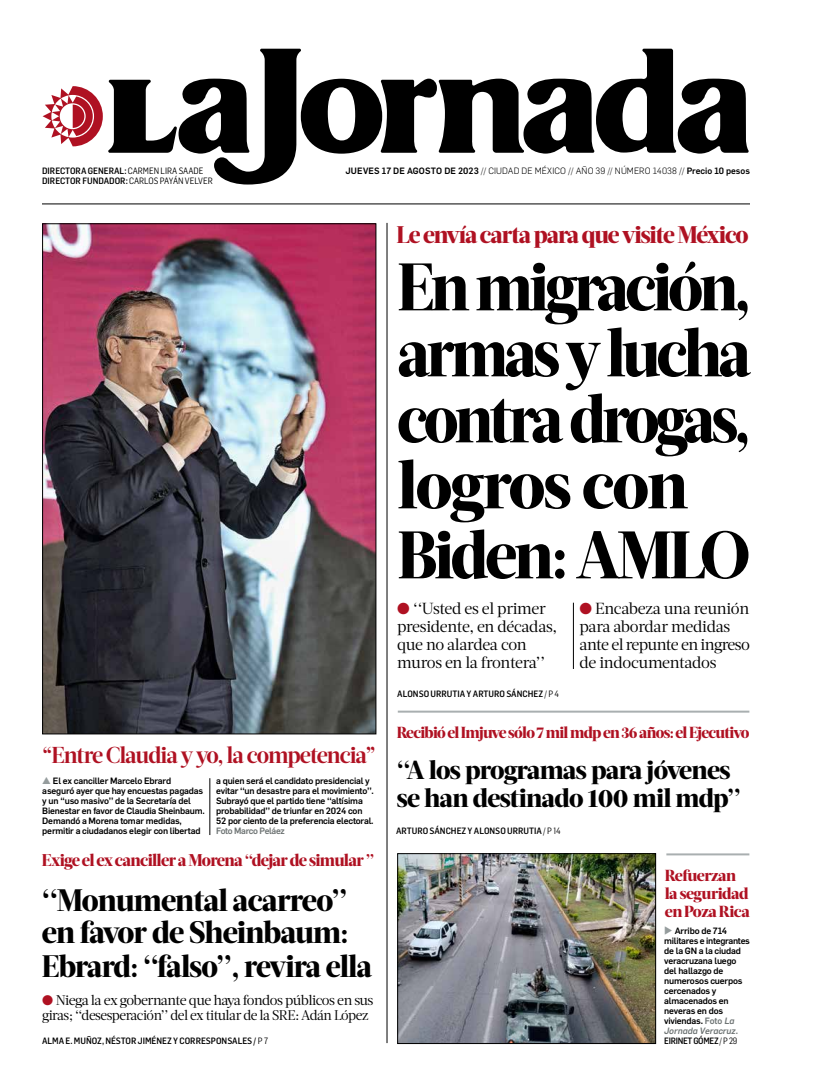
<style>
.page{position:relative;width:822px;height:1089px;background:#fff}
.page>*{position:absolute;margin:0;border:0;box-sizing:border-box;transform-origin:0 0}
.t1{font:800 67px/67px "Acta Headline";letter-spacing:-.06em;color:#000;scale:.93 1}
.t2{font:800 31px/33px "Acta Headline";letter-spacing:-.03em;color:#000}
.t3{font:800 26px/28px "Acta Headline";letter-spacing:-.03em;color:#000}
.t4{font:800 24px "Acta Headline";letter-spacing:-.045em;color:#af1122}
.t5{font:700 23px "Acta Headline";letter-spacing:-.045em;color:#af1122}
.t6{font:800 17px "Acta Headline";letter-spacing:-.04em;color:#af1122}
.t7{font:16px/18px "Acta Deck";letter-spacing:-.025em;color:#000}
.t8{font:800 16px/18px "Acta Headline";letter-spacing:-.045em;color:#af1122}
.t9{font:14px/15px "Acta Deck";letter-spacing:-.035em;color:#000}
.t10{font:500 9px/10px "Flama";letter-spacing:-.02em;color:#000}
.t11{font:500 9px "Flama Semicond";color:#000}
.t12{font:300 9px "Flama";letter-spacing:.015em;color:#000}
.t13{font:500 9px "Flama Semicond";letter-spacing:-.035em;color:#000}
.t14{font:500 9px "Flama";letter-spacing:-.035em;color:#6d7373}
.s1{font-weight:400}
.s2{font-weight:500}
.s3{color:#af1122}
.s4{color:#959c9d}
.s5{color:#6d7373}
.s6{font-style:italic;color:#6d7373}
</style>
<div class="page">
<svg style="left:43px;top:49px;width:706px;height:136px"></svg>
<hr style="left:42px;top:204px;width:708px;height:1px;background:#000">
<hr style="left:387px;top:223px;width:1px;height:820px;background:#000">
<hr style="left:398px;top:711px;width:351px;height:2px;background:#a9afb0">
<hr style="left:666px;top:853px;width:83px;height:2px;background:#a9afb0">
<hr style="left:210px;top:778px;width:1px;height:57px;background:#000">
<img style="left:44px;top:226px;width:330px;height:506px">
<hr style="left:573px;top:603px;width:1px;height:66px;background:#000">
<img style="left:399px;top:856px;width:255px;height:186px">
<div style="left:397px;top:854px;width:259px;height:190px;border:1px solid #000"></div>
<p class="t11" style="left:42px;top:165px;width:163px">DIRECTORA GENERAL: <span class="s1">CARMEN LIRA SAADE</span></p>
<p class="t12" style="left:346px;top:164px;width:406px"><span class="s2">jueves 17 de agosto de 2023</span> // CIUDAD DE MÉXICO // AÑO 39 // NÚM ERO 14038 // <span class="s2">Precio 10 pesos</span></p>
<p class="t11" style="left:42px;top:175px;width:172px">DIRECTOR FUNDADOR: <span class="s1">CARLOS PAYÁN VELVER</span></p>
<h3 class="t4" style="left:397px;top:220px;width:354px">Le envía carta para que visite México</h3>
<h1 class="t1" style="left:397px;top:254px;width:382px">En migración, armas y lucha contra drogas, logros con<br>Biden: AMLO</h1>
<h3 class="t7" style="left:397px;top:600px;width:162px"><span class="s3">●</span> ‘‘Usted es el primer presidente, en décadas, que no alardea con muros en la frontera’’</h3>
<h3 class="t7" style="left:580px;top:600px;width:172px"><span class="s3">●</span> Encabeza una reunión para abordar medidas ante el repunte en ingreso de indocumentados</h3>
<h3 class="t5" style="left:42px;top:741px;width:335px">“Entre Claudia y yo, la competencia”</h3>
<p class="t10" style="left:42px;top:775px;width:164px"><span class="s4">▲</span> El ex canciller Marcelo Ebrard aseguró ayer que hay encuestas pagadas y un ‘‘uso masivo’’ de la Secretaría del Bienestar en favor de Claudia Sheinbaum.<br>Demandó a Morena tomar medidas, permitir a ciudadanos elegir con libertad</p>
<p class="t10" style="left:216px;top:775px;width:159px">a quien será el candidato presidencial y evitar ‘‘un desastre para el movimiento’’.<br>Subrayó que el partido tiene ‘‘altísima probabilidad’’ de triunfar en 2024 con 52 por ciento de la preferencia electoral.</p>
<p class="t14" style="left:216px;top:824px;width:70px">Foto Marco Peláez</p>
<h3 class="t6" style="left:42px;top:850px;width:334px">Exige el ex canciller a Morena ‘‘dejar de simular ’’</h3>
<h2 class="t2" style="left:42px;top:884px;width:332px">‘‘Monumental acarreo’’ en favor de Sheinbaum:<br>Ebrard: ‘‘falso’’, revira ella</h2>
<h3 class="t9" style="left:42px;top:993px;width:333px"><span class="s3">●</span> Niega la ex gobernante que haya fondos públicos en sus giras; ‘‘desesperación’’ del ex titular de la SRE: Adán López</h3>
<p class="t11" style="left:42px;top:1035px;width:228px">ALMA E. MUÑOZ, NÉSTOR JIMÉNEZ Y CORRESPONSALES / <span class="s1">P 7</span></p>
<p class="t11" style="left:397px;top:688px;width:163px">ALONSO URRUTIA Y ARTURO SÁNCHEZ <span class="s1">/ P 4</span></p>
<h3 class="t8" style="left:397px;top:724px;width:354px">Recibió el Imjuve sólo 7 mil mdp en 36 años: el Ejecutivo</h3>
<h3 class="t3" style="left:397px;top:756px;width:346px">‘‘A los programas para jóvenes se han destinado 100 mil mdp’’</h3>
<p class="t11" style="left:396px;top:825px;width:166px">ARTURO SÁNCHEZ Y ALONSO URRUTIA <span class="s1">/ P 14</span></p>
<h3 class="t8" style="left:665px;top:866px;width:87px">Refuerzan la seguridad en Poza Rica</h3>
<p class="t10" style="left:664px;top:925px;width:87px"><span class="s4">◆</span> Arribo de 714 militares e integrantes de la GN a la ciudad veracruzana luego del hallazgo de numerosos cuerpos cercenados y almacenados en neveras en dos viviendas. <span class="s5">Foto</span> <span class="s6">La<br>Jornada Veracruz</span><span class="s5">.</span></p>
<p class="t13" style="left:664px;top:1035px;width:75px">EIRINET GÓMEZ <span class="s1">/ P 29</span></p>
</div>
